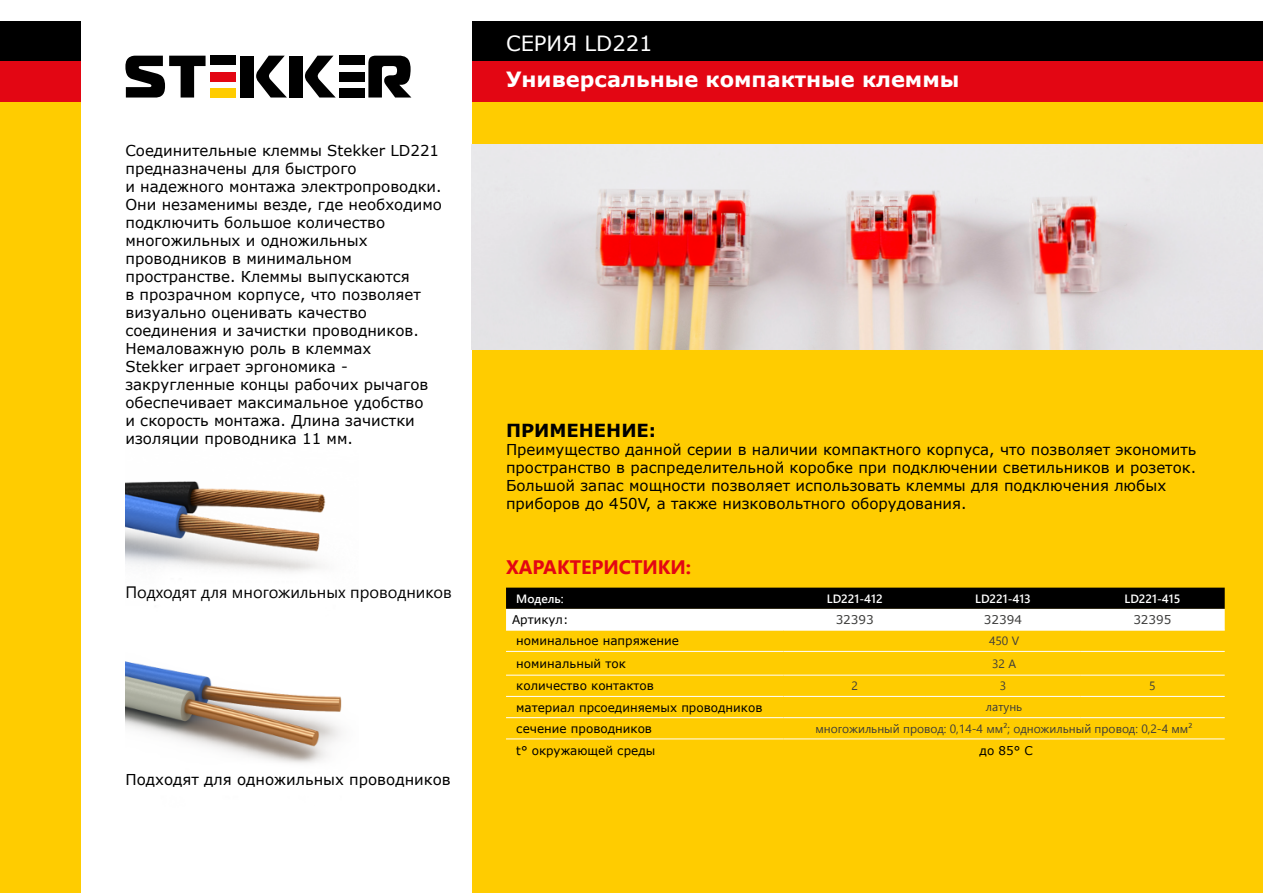
<style>
.page{position:relative;width:1263px;height:893px;background:#fff}
.page>*{position:absolute;margin:0;border:0;box-sizing:border-box;transform-origin:0 0}
.t1{font:700 21px "Verdana";color:#fff}
.t2{font:21px "Verdana";color:#fff}
.t3{font:700 19.5px "Segoe UI";color:#e30613}
.t4{font:700 18px "Verdana";color:#000}
.t5{font:16.5px "Segoe UI";color:#000}
.t6{font:15px/18px "Verdana";color:#000}
.t7{font:12px "Verdana";color:#000}
.t8{font:12px "Segoe UI";color:#3c3c3b}
.t9{font:600 12px "Segoe UI";color:#fff}
.t10{font:12px "Verdana";color:#3c3c3b}
</style>
<div class="page">
<div style="left:339px;top:88px;width:25px;height:10px;background:#000"></div>
<div style="left:339px;top:56px;width:25px;height:9px;background:#000"></div>
<div style="left:339px;top:72px;width:25px;height:9px;background:#000"></div>
<svg style="left:368px;top:56px;width:43px;height:42px"></svg>
<div style="left:210px;top:88px;width:26px;height:10px;background:#fc0"></div>
<div style="left:210px;top:56px;width:26px;height:9px;background:#000"></div>
<div style="left:210px;top:72px;width:26px;height:9px;background:#e30613"></div>
<svg style="left:125px;top:56px;width:81px;height:42px"></svg>
<div style="left:289px;top:56px;width:14px;height:42px;background:#000"></div>
<svg style="left:305px;top:56px;width:31px;height:42px"></svg>
<div style="left:241px;top:56px;width:13px;height:42px;background:#000"></div>
<svg style="left:256px;top:56px;width:31px;height:42px"></svg>
<div style="left:472px;top:21px;width:790px;height:40px;background:#000"></div>
<div style="left:0;top:21px;width:81px;height:40px;background:#000"></div>
<div style="left:472px;top:61px;width:790px;height:40px;background:#e30613"></div>
<div style="left:0;top:61px;width:81px;height:40px;background:#e30613"></div>
<div style="left:472px;top:102px;width:790px;height:791px;background:#fc0"></div>
<div style="left:0;top:102px;width:81px;height:791px;background:#fc0"></div>
<img style="left:472px;top:145px;width:791px;height:205px">
<svg style="left:506px;top:588px;width:719px;height:42px;background:#808080"></svg>
<hr style="left:506px;top:630px;width:277px;height:1px;background:#fff">
<hr style="left:783px;top:630px;width:143px;height:1px;background:#fff">
<hr style="left:926px;top:630px;width:154px;height:1px;background:#fff">
<hr style="left:1080px;top:630px;width:145px;height:1px;background:#fff">
<hr style="left:506px;top:651px;width:277px;height:1px;background:#fff">
<hr style="left:783px;top:651px;width:143px;height:1px;background:#fff">
<hr style="left:926px;top:651px;width:154px;height:1px;background:#fff">
<hr style="left:1080px;top:651px;width:145px;height:1px;background:#fff">
<hr style="left:506px;top:675px;width:277px;height:1px;background:#fff">
<hr style="left:783px;top:675px;width:143px;height:1px;background:#fff">
<hr style="left:926px;top:675px;width:154px;height:1px;background:#fff">
<hr style="left:1080px;top:675px;width:145px;height:1px;background:#fff">
<hr style="left:506px;top:696px;width:277px;height:1px;background:#fff">
<hr style="left:783px;top:696px;width:143px;height:1px;background:#fff">
<hr style="left:926px;top:696px;width:154px;height:1px;background:#fff">
<hr style="left:1080px;top:696px;width:145px;height:1px;background:#fff">
<hr style="left:506px;top:717px;width:277px;height:1px;background:#fff">
<hr style="left:783px;top:717px;width:143px;height:1px;background:#fff">
<hr style="left:926px;top:717px;width:154px;height:1px;background:#fff">
<hr style="left:1080px;top:717px;width:145px;height:1px;background:#fff">
<hr style="left:506px;top:739px;width:277px;height:1px;background:#fff">
<hr style="left:783px;top:739px;width:143px;height:1px;background:#fff">
<hr style="left:926px;top:739px;width:154px;height:1px;background:#fff">
<hr style="left:1080px;top:739px;width:145px;height:1px;background:#fff">
<img style="left:125px;top:481px;width:201px;height:91px">
<img style="left:125px;top:661px;width:217px;height:103px">
<p class="t6" style="left:125px;top:141px;width:318px">Соединительные клеммы Stekker LD221 предназначены для быстрого<br>и надежного монтажа электропроводки.<br>Они незаменимы везде, где необходимо подключить большое количество многожильных и одножильных проводников в минимальном пространстве. Клеммы выпускаются<br>в прозрачном корпусе, что позволяет визуально оценивать качество соединения и зачистки проводников.<br>Немаловажную роль в клеммах<br>Stekker играет эргономика - закругленные концы рабочих рычагов обеспечивает максимальное удобство<br>и скорость монтажа. Длина зачистки изоляции проводника 11 мм.</p>
<p class="t5" style="left:125px;top:578px;width:328px">Подходят для многожильных проводников</p>
<p class="t6" style="left:125px;top:771px;width:327px">Подходят для одножильных проводников</p>
<h1 class="t2" style="left:506px;top:29px;width:148px">СЕРИЯ LD221</h1>
<h1 class="t1" style="left:506px;top:65px;width:455px">Универсальные компактные клеммы</h1>
<p class="t4" style="left:506px;top:418px;width:152px">ПРИМЕНЕНИЕ:</p>
<p class="t6" style="left:506px;top:441px;width:692px">Преимущество данной серии в наличии компактного корпуса, что позволяет экономить пространство в распределительной коробке при подключении светильников и розеток.<br>Большой запас мощности позволяет использовать клеммы для подключения любых приборов до 450V, а также низковольтного оборудования.</p>
<h2 class="t3" style="left:506px;top:552px;width:187px">ХАРАКТЕРИСТИКИ:</h2>
<p class="t9" style="left:516px;top:589px;width:49px">Модель:</p>
<p class="t9" style="left:827px;top:589px;width:57px">LD221-412</p>
<p class="t9" style="left:975px;top:589px;width:57px">LD221-413</p>
<p class="t9" style="left:1124px;top:589px;width:57px">LD221-415</p>
<p class="t7" style="left:512px;top:611px;width:58px">Артикул:</p>
<p class="t10" style="left:836px;top:611px;width:40px">32393</p>
<p class="t10" style="left:984px;top:611px;width:40px">32394</p>
<p class="t10" style="left:1133px;top:611px;width:40px">32395</p>
<p class="t7" style="left:516px;top:633px;width:164px">номинальное напряжение</p>
<p class="t8" style="left:989px;top:631px;width:32px">450 V</p>
<p class="t7" style="left:516px;top:655px;width:111px">номинальный ток</p>
<p class="t8" style="left:992px;top:654px;width:25px">32 A</p>
<p class="t7" style="left:516px;top:678px;width:139px">количество контактов</p>
<p class="t8" style="left:851px;top:676px;width:8px">2</p>
<p class="t8" style="left:1000px;top:676px;width:8px">3</p>
<p class="t8" style="left:1149px;top:676px;width:8px">5</p>
<p class="t7" style="left:516px;top:699px;width:248px">материал прсоединяемых проводников</p>
<p class="t8" style="left:986px;top:697px;width:38px">латунь</p>
<p class="t7" style="left:516px;top:720px;width:137px">сечение проводников</p>
<p class="t8" style="left:815px;top:719px;width:379px">многожильный провод: 0,14-4 мм²; одножильный провод: 0,2-4 мм²</p>
<p class="t7" style="left:516px;top:742px;width:141px">t° окружающей среды</p>
<p class="t7" style="left:979px;top:742px;width:55px">до 85° C</p>
</div>
